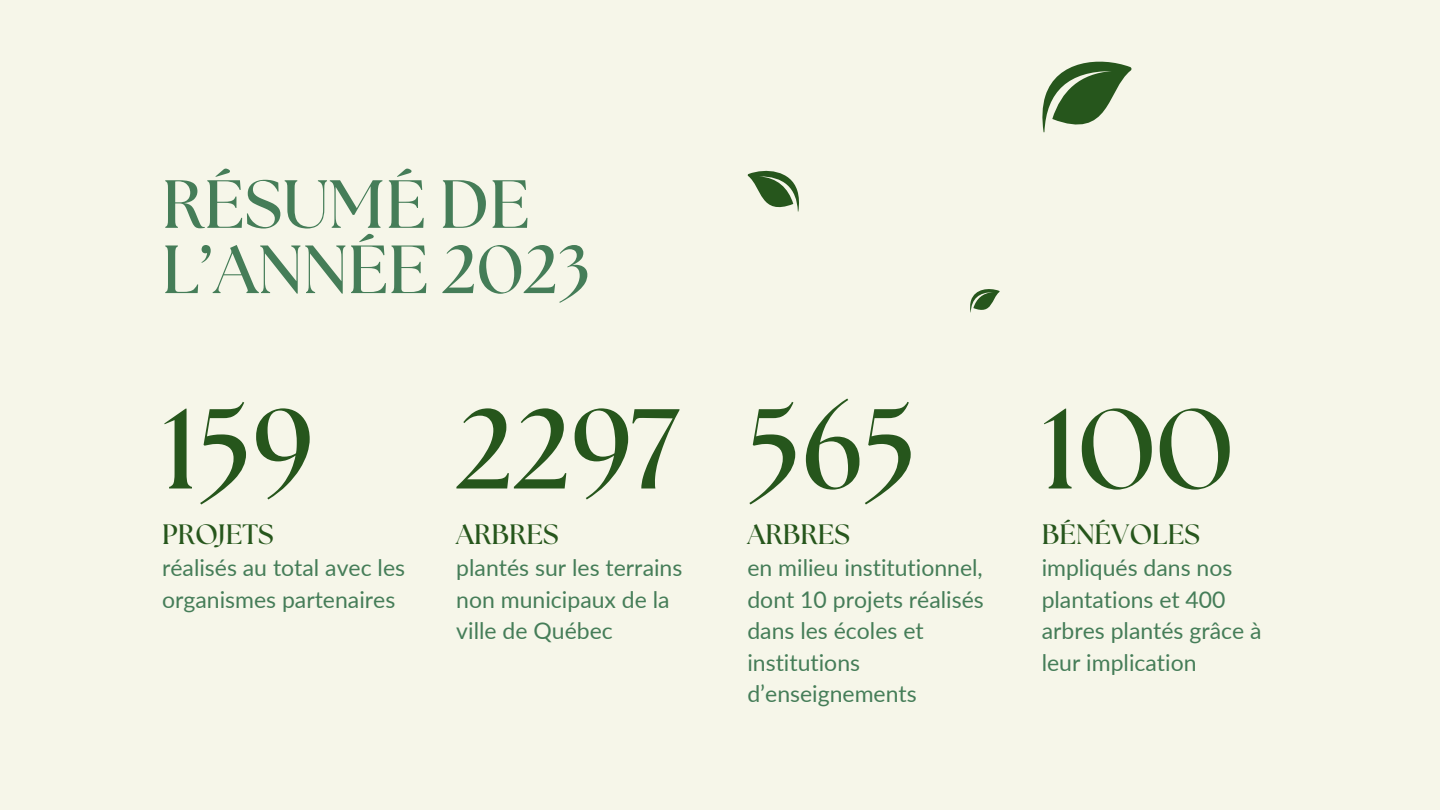
<style>
.page{position:relative;width:1440px;height:810px;background:#f6f6e9}
.page>*{position:absolute;margin:0;border:0;box-sizing:border-box;transform-origin:0 0}
.t1{font:700 113.3px "The Seasons";color:#26561c}
.t2{font:700 68px/65.2px "The Seasons";color:#457d58}
.t3{font:700 28px "The Seasons";color:#26561c}
.t4{font:23px/31.5px "Lato";color:#457d58}
</style>
<div class="page">
<svg style="left:1042px;top:61px;width:90px;height:72px"></svg>
<svg style="left:748px;top:170px;width:51px;height:42px"></svg>
<svg style="left:970px;top:289px;width:30px;height:24px"></svg>
<h2 class="t2" style="left:162px;top:175px;width:429px">RÉSUMÉ DE<br>L’ANNÉE 2023</h2>
<p class="t1" style="left:162px;top:398px;width:153px">159</p>
<p class="t3" style="left:162px;top:521px;width:113px">PROJETS</p>
<p class="t4" style="left:162px;top:552px;width:245px">réalisés au total avec les organismes partenaires</p>
<h1 class="t1" style="left:456px;top:398px;width:224px">2297</h1>
<h1 class="t3" style="left:456px;top:521px;width:104px">ARBRES</h1>
<h3 class="t4" style="left:456px;top:552px;width:228px">plantés sur les terrains non municipaux de la ville de Québec</h3>
<p class="t1" style="left:747px;top:398px;width:171px">565</p>
<h3 class="t3" style="left:747px;top:521px;width:104px">ARBRES</h3>
<p class="t4" style="left:747px;top:552px;width:238px">en milieu institutionnel, dont 10 projets réalisés dans les écoles et institutions d’enseignements</p>
<p class="t1" style="left:1042px;top:398px;width:194px">100</p>
<h1 class="t3" style="left:1042px;top:521px;width:160px">BÉNÉVOLES</h1>
<h3 class="t4" style="left:1042px;top:552px;width:222px">impliqués dans nos plantations et 400 arbres plantés grâce à leur implication</h3>
</div>
